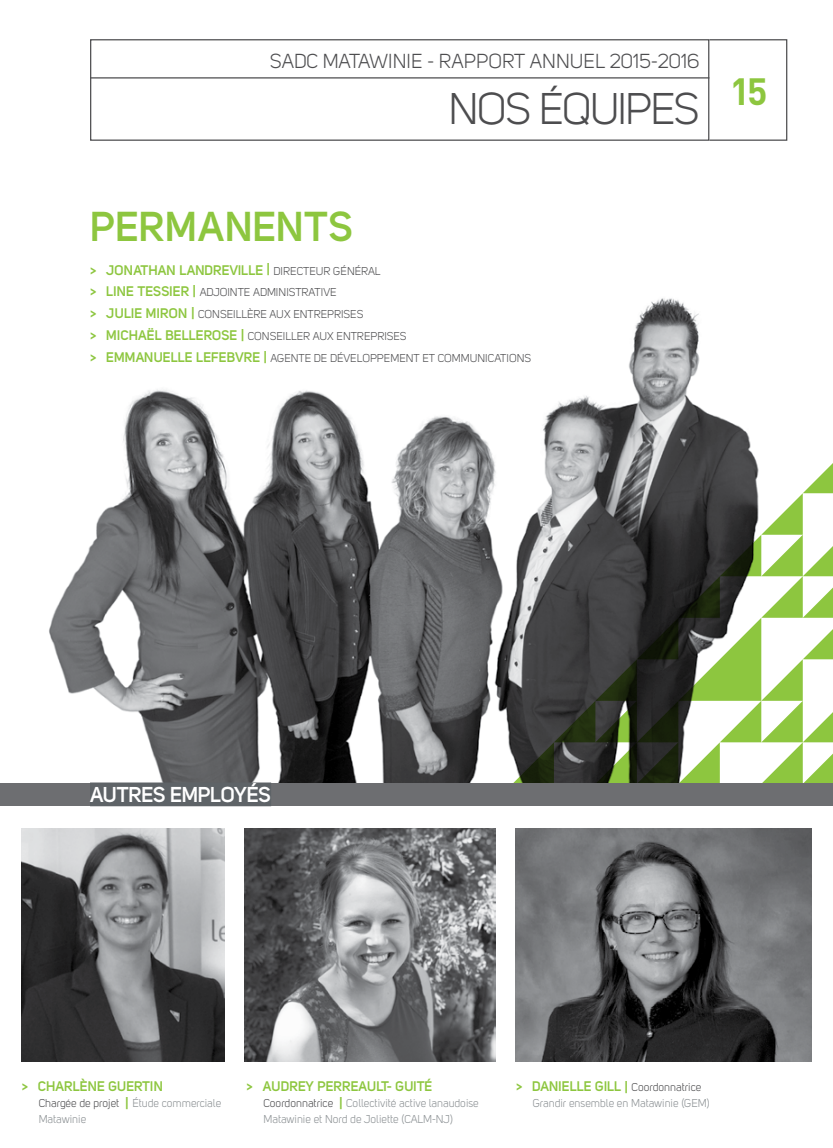
<style>
.page{position:relative;width:833px;height:1148px;background:#fff}
.page>*{position:absolute;margin:0;border:0;box-sizing:border-box;transform-origin:0 0}
.t1{font:43.75px "Uni Sans Book";color:#4d4d4f}
.t2{font:700 41.25px "Uni Sans Semi";color:#8dc63f}
.t3{font:700 37.5px "DIN";color:#8dc63f}
.t4{font:700 21.25px "Uni Sans Semi";letter-spacing:-.02em;color:#fff}
.t5{font:20px "Uni Sans Book";color:#4d4d4f}
.t6{font:700 13.75px "Uni Sans Semi";color:#8dc63f}
.t7{font:11.25px/21.9px "Uni Sans Book";color:#4d4d4f}
.t8{font:11.25px/16.2px "Uni Sans Book";color:#8b9093}
.s1{font-family:"Uni Sans Book";font-weight:400;font-size:11.25px;color:#4d4d4f}
.s2{font-family:"Uni Sans Semi";font-weight:700;font-size:13.75px;color:#8dc63f}
.s3{color:#4d4d4f}
</style>
<div class="page">
<img style="left:49px;top:298px;width:703px;height:485px">
<img style="left:0;top:574px;width:1px;height:574px">
<svg style="left:512px;top:452px;width:320px;height:331px"></svg>
<img style="left:21px;top:828px;width:204px;height:233px">
<img style="left:245px;top:828px;width:250px;height:233px">
<img style="left:516px;top:828px;width:295px;height:233px">
<div style="left:1px;top:783px;width:831px;height:22px;background:#6d6e71"></div>
<div style="left:90px;top:782px;width:181px;height:24px;background:#5e6367"></div>
<div style="left:90px;top:39px;width:619px;height:102px;background:#fff;border:1px solid #4d4d4f"></div>
<div style="left:708px;top:39px;width:79px;height:102px;border:1px solid #4d4d4f"></div>
<hr style="left:90px;top:77px;width:619px;height:1px;background:#4d4d4f">
<h3 class="t5" style="left:270px;top:50px;width:431px">SADC MATAWINIE - RAPPORT ANNUEL 2015-2016</h3>
<h1 class="t1" style="left:448px;top:83px;width:137px">Nos équipes</h1>
<h2 class="t2" style="left:90px;top:202px;width:135px">PERMANENT</h2>
<h2 class="t2" style="left:329px;top:202px;width:26px">S</h2>
<p class="t6" style="left:90px;top:261px;width:292px">&gt; JONATHAN LANDREVILLE | <span class="s1">Di recteu r gé néral</span></p>
<p class="t7" style="left:90px;top:281px;width:316px"><span class="s2">&gt; LI NE TESSI ER |</span> Adjoi nte admi nistrative<br><span class="s2">&gt; JULIE MIRON |</span> Consei llère aux entreprises<br><span class="s2">&gt; MICHAËL BELLEROSE |</span> Consei ller aux entreprises</p>
<p class="t6" style="left:90px;top:349px;width:27px">&gt; EMM</p>
<p class="t7" style="left:136px;top:347px;width:326px"><span class="s2">ANUELLE LEFEBVRE |</span> Ag ente de développement et commu</p>
<p class="t7" style="left:477px;top:347px;width:53px">nicati ons</p>
<h3 class="t3" style="left:729px;top:67px;width:39px">15</h3>
<h3 class="t4" style="left:90px;top:781px;width:169px">AUTRES EMPLOYÉS</h3>
<p class="t6" style="left:22px;top:1077px;width:143px">&gt; CHARLÈNE GUERTIN</p>
<p class="t8" style="left:39px;top:1094px;width:184px"><span class="s3">Chargée de projet</span> <span class="s2">|</span> Étude commerciale<br>Matawinie</p>
<p class="t6" style="left:246px;top:1077px;width:186px">&gt; AUDREY PERREAULT- GUITÉ</p>
<p class="t8" style="left:263px;top:1094px;width:217px"><span class="s3">Coordonnatrice</span> <span class="s2">|</span> Collectivité active lanaudoise<br>Matawinie et Nord de Joliette (CALM-NJ)</p>
<p class="t6" style="left:516px;top:1077px;width:187px">&gt; DANIELLE GILL | <span class="s1">Coordonnatrice</span></p>
<p class="t8" style="left:533px;top:1094px;width:178px">Grandir ensemble en Matawinie (GEM)</p>
</div>
